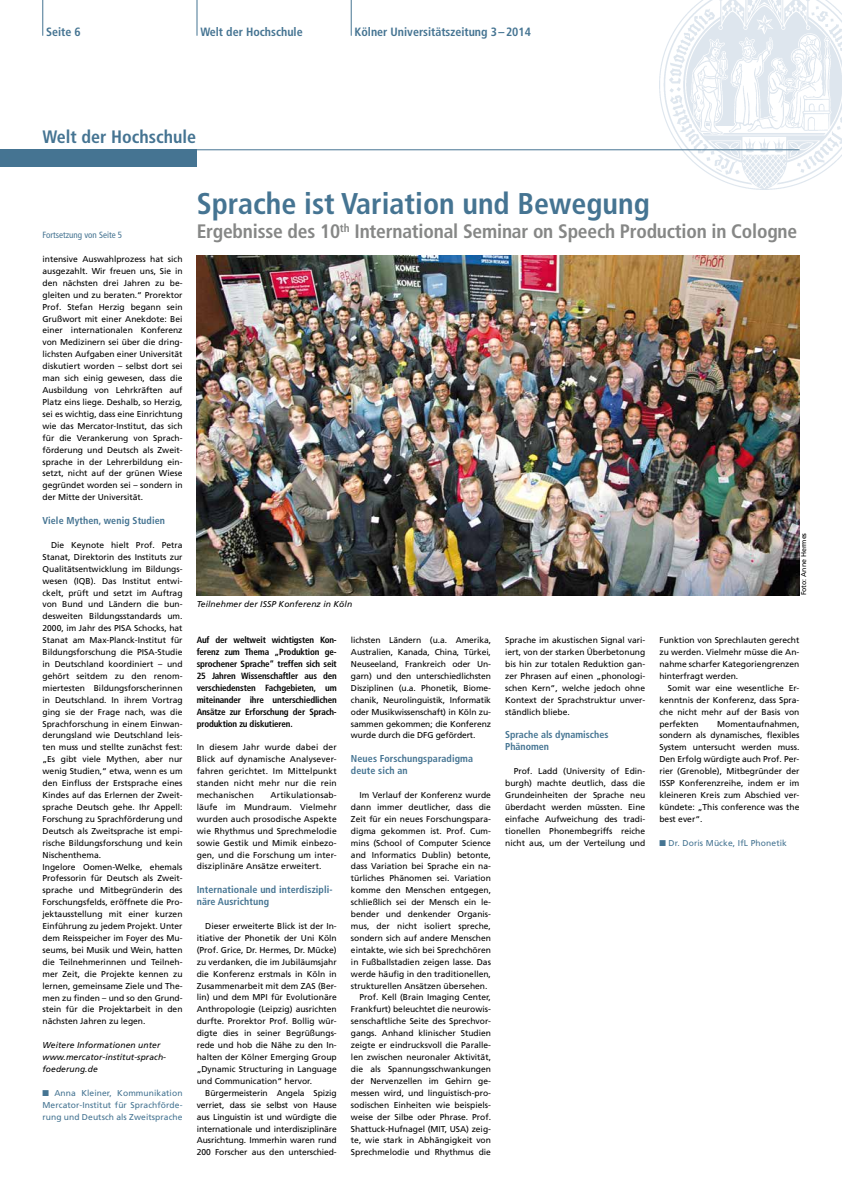
<style>
.page{position:relative;width:842px;height:1191px;background:#fff}
.page>*{position:absolute;margin:0;border:0;box-sizing:border-box;transform-origin:0 0}
.t1{font:700 condensed 30px "Frutiger";color:#457492}
.t2{font:700 condensed 19.5px "Frutiger";letter-spacing:-.01em;color:#868786}
.t3{font:700 condensed 18px "Frutiger";color:#457492}
.t4{font:700 condensed 12px "Frutiger";color:#457492}
.t5{font:700 condensed 10px/11.9px "Frutiger";letter-spacing:.01em;color:#457492}
.t6{font:700 condensed 9px/11.9px "Frutiger";letter-spacing:-.015em;color:#000;text-align:justify}
.t7{font:condensed 9px "Frutiger";color:#457492}
.t8{font:8.5px/11.9px "Frutiger";color:#000;text-align:justify}
.t9{font:8.5px/11.9px "Frutiger";letter-spacing:.01em;color:#457492;text-align:justify}
.t10{font:italic 8.5px/11.9px "Frutiger";letter-spacing:.01em;color:#000}
.t11{font:7px "Frutiger";color:#000}
</style>
<div class="page">
<img style="left:659px;top:0;width:183px;height:189px">
<hr style="left:43px;top:0;width:1px;height:36px;background:#457492">
<hr style="left:197px;top:0;width:1px;height:36px;background:#457492">
<hr style="left:351px;top:0;width:1px;height:36px;background:#457492">
<div style="left:0;top:149px;width:197px;height:18px;background:#457492"></div>
<hr style="left:0;top:149px;width:799px;height:1px;background:#457492">
<img style="left:197px;top:255px;width:602px;height:340px">
<h3 class="t4" style="left:46px;top:24px;width:36px">Seite 6</h3>
<h3 class="t4" style="left:200px;top:24px;width:104px">Welt der Hochschule</h3>
<h3 class="t4" style="left:355px;top:24px;width:178px">Kölner Universitätszeitung 3–2014</h3>
<h3 class="t3" style="left:43px;top:126px;width:155px">Welt der Hochschule</h3>
<p class="t7" style="left:43px;top:230px;width:81px">Fortsetzung von Seite 5</p>
<p class="t8" style="left:43px;top:253px;width:142px">intensive Auswahlprozess hat sich ausgezahlt. Wir freuen uns, Sie in den nächsten drei Jahren zu be&shy;gleiten und zu beraten.“ Prorektor Prof. Stefan Herzig begann sein Grußwort mit einer Anekdote: Bei einer internationalen Konferenz von Medizinern sei über die dring&shy;lichsten Aufgaben einer Universität diskutiert worden – selbst dort sei man sich einig gewesen, dass die Ausbildung von Lehrkräften auf Platz eins liege. Deshalb, so Herzig, sei es wichtig, dass eine Einrichtung wie das Mercator-Institut, das sich für die Verankerung von Sprach&shy;förderung und Deutsch als Zweit&shy;sprache in der Lehrerbildung ein&shy;setzt, nicht auf der grünen Wiese gegründet worden sei – sondern in der Mitte der Universität.</p>
<p class="t5" style="left:43px;top:514px;width:124px">Viele Mythen, wenig Studien</p>
<p class="t8" style="left:43px;top:539px;width:142px;text-align:left;text-indent:8px">Die Keynote hielt Prof. Petra Stanat, Direktorin des Instituts zur Qualitätsentwicklung im Bildungs&shy;wesen (IQB). Das Institut entwi&shy;ckelt, prüft und setzt im Auftrag von Bund und Ländern die bun&shy;desweiten Bildungsstandards um.<br>2000, im Jahr des PISA Schocks, hat Stanat am Max-Planck-Institut für Bildungsforschung die PISA-Studie in Deutschland koordiniert – und gehört seitdem zu den renom&shy;miertesten Bildungsforscherinnen in Deutschland. In ihrem Vortrag ging sie der Frage nach, was die Sprachforschung in einem Einwan&shy;derungsland wie Deutschland leis&shy;ten muss und stellte zunächst fest: „Es gibt viele Mythen, aber nur wenig Studien,“ etwa, wenn es um den Einfluss der Erstsprache eines Kindes auf das Erlernen der Zweit&shy;sprache Deutsch gehe. Ihr Appell:<br>Forschung zu Sprachförderung und Deutsch als Zweitsprache ist empi&shy;rische Bildungsforschung und kein Nischenthema.<br>Ingelore Oomen-Welke, ehemals Professorin für Deutsch als Zweit&shy;sprache und Mitbegründerin des Forschungsfelds, eröffnete die Pro&shy;jektausstellung mit einer kurzen Einführung zu jedem Projekt. Unter dem Reisspeicher im Foyer des Mu&shy;seums, bei Musik und Wein, hatten die Teilnehmerinnen und Teilneh&shy;mer Zeit, die Projekte kennen zu lernen, gemeinsame Ziele und The&shy;men zu finden – und so den Grund&shy;stein für die Projektarbeit in den nächsten Jahren zu legen.</p>
<p class="t10" style="left:43px;top:1039px;width:125px">Weitere Informationen unter www.mercator-institut-sprach&shy;foederung.de</p>
<p class="t9" style="left:43px;top:1086px;width:142px">■ Anna Kleiner, Kommunikation Mercator-Institut für Sprachförde&shy;rung und Deutsch als Zweitsprache</p>
<h1 class="t1" style="left:197px;top:186px;width:455px">Sprache ist Variation und Bewegung</h1>
<h2 class="t2" style="left:197px;top:220px;width:602px">Ergebnisse des 10<sup>th</sup> International Seminar on Speech Production in Cologne</h2>
<p class="t10" style="left:197px;top:598px;width:157px">Teilnehmer der ISSP Konferenz in Köln</p>
<p class="t6" style="left:197px;top:634px;width:142px">Auf der weltweit wichtigsten Kon&shy;ferenz zum Thema „Produktion ge&shy;sprochener Sprache“ treffen sich seit 25 Jahren Wissenschaftler aus den verschiedensten Fachgebieten, um miteinander ihre unterschiedlichen Ansätze zur Erforschung der Sprach&shy;produktion zu diskutieren.</p>
<p class="t8" style="left:197px;top:741px;width:142px">In diesem Jahr wurde dabei der Blick auf dynamische Analysever&shy;fahren gerichtet. Im Mittelpunkt standen nicht mehr nur die rein mechanischen</p>
<p class="t8" style="left:197px;top:789px;width:142px;text-indent:74px">Artikulationsab&shy;läufe im Mundraum. Vielmehr wurden auch prosodische Aspekte wie Rhythmus und Sprechmelodie sowie Gestik und Mimik einbezo&shy;gen, und die Forschung um inter&shy;disziplinäre Ansätze erweitert.</p>
<p class="t5" style="left:197px;top:884px;width:137px">Internationale und interdiszipli&shy;näre Ausrichtung</p>
<p class="t8" style="left:197px;top:920px;width:142px;text-indent:8px">Dieser erweiterte Blick ist der In&shy;itiative der Phonetik der Uni Köln (Prof. Grice, Dr. Hermes, Dr. Mücke) zu verdanken, die im Jubiläumsjahr die Konferenz erstmals in Köln in Zusammenarbeit mit dem ZAS (Ber&shy;lin) und dem MPI für Evolutionäre Anthropologie (Leipzig) ausrichten durfte. Prorektor Prof. Bollig wür&shy;digte dies in seiner Begrüßungs&shy;rede und hob die Nähe zu den In&shy;halten der Kölner Emerging Group „Dynamic Structuring in Language und Communication“ hervor.</p>
<p class="t8" style="left:197px;top:1086px;width:142px;text-indent:8px">Bürgermeisterin Angela Spizig verriet, dass sie selbst von Hause aus Linguistin ist und würdigte die internationale und interdisziplinäre Ausrichtung. Immerhin waren rund 200 Forscher aus den unterschied-</p>
<p class="t8" style="left:351px;top:634px;width:142px">lichsten Ländern (u.a. Amerika, Australien, Kanada, China, Türkei, Neuseeland, Frankreich oder Un&shy;garn) und den unterschiedlichsten Disziplinen (u.a. Phonetik, Biome&shy;chanik, Neurolinguistik, Informatik oder Musikwissenschaft) in Köln zu&shy;sammen gekommen; die Konferenz wurde durch die DFG gefördert.</p>
<p class="t5" style="left:351px;top:753px;width:124px">Neues Forschungsparadigma deute sich an</p>
<p class="t8" style="left:359px;top:789px;width:133px">Im Verlauf der Konferenz wurde</p>
<p class="t8" style="left:351px;top:801px;width:142px">dann immer deutlicher, dass die</p>
<p class="t8" style="left:351px;top:813px;width:142px">Zeit für ein neues Forschungspara-</p>
<p class="t8" style="left:351px;top:824px;width:142px">digma gekommen ist. Prof. Cum-</p>
<p class="t8" style="left:351px;top:836px;width:142px">mins (School of Computer Science</p>
<p class="t8" style="left:351px;top:848px;width:142px">and Informatics Dublin) betonte,</p>
<p class="t8" style="left:351px;top:860px;width:142px">dass Variation bei Sprache ein na-</p>
<p class="t8" style="left:351px;top:872px;width:142px">türliches Phänomen sei. Variation</p>
<p class="t8" style="left:351px;top:884px;width:142px">komme den Menschen entgegen,</p>
<p class="t8" style="left:351px;top:896px;width:142px">schließlich sei der Mensch ein le-</p>
<p class="t8" style="left:351px;top:908px;width:142px">bender und denkender Organis-</p>
<p class="t8" style="left:351px;top:920px;width:142px">mus, der nicht isoliert spreche,</p>
<p class="t8" style="left:351px;top:932px;width:142px">sondern sich auf andere Menschen</p>
<p class="t8" style="left:351px;top:943px;width:142px">eintakte, wie sich bei Sprechchören</p>
<p class="t8" style="left:351px;top:955px;width:142px">in Fußballstadien zeigen lasse. Das</p>
<p class="t8" style="left:351px;top:967px;width:142px">werde häufig in den traditionellen,</p>
<p class="t8" style="left:351px;top:979px;width:138px">strukturellen Ansätzen übersehen.</p>
<p class="t8" style="left:359px;top:991px;width:133px">Prof. Kell (Brain Imaging Center,</p>
<p class="t8" style="left:351px;top:1003px;width:142px">Frankfurt) beleuchtet die neurowis-</p>
<p class="t8" style="left:351px;top:1015px;width:142px">senschaftliche Seite des Sprechvor-</p>
<p class="t8" style="left:351px;top:1027px;width:142px">gangs. Anhand klinischer Studien</p>
<p class="t8" style="left:351px;top:1039px;width:142px">zeigte er eindrucksvoll die Paralle-</p>
<p class="t8" style="left:351px;top:1051px;width:142px">len zwischen neuronaler Aktivität,</p>
<p class="t8" style="left:351px;top:1063px;width:142px">die als Spannungsschwankungen</p>
<p class="t8" style="left:351px;top:1074px;width:142px">der Nervenzellen im Gehirn ge-</p>
<p class="t8" style="left:351px;top:1086px;width:142px">messen wird, und linguistisch-pro-</p>
<p class="t8" style="left:351px;top:1098px;width:142px">sodischen Einheiten wie beispiels-</p>
<p class="t8" style="left:351px;top:1110px;width:142px">weise der Silbe oder Phrase. Prof.</p>
<p class="t8" style="left:351px;top:1122px;width:142px">Shattuck-Hufnagel (MIT, USA) zeig-</p>
<p class="t8" style="left:351px;top:1134px;width:142px">te, wie stark in Abhängigkeit von</p>
<p class="t8" style="left:351px;top:1146px;width:142px">Sprechmelodie und Rhythmus die</p>
<p class="t8" style="left:505px;top:634px;width:142px">Sprache im akustischen Signal vari&shy;iert, von der starken Überbetonung bis hin zur totalen Reduktion gan&shy;zer Phrasen auf einen „phonologi&shy;schen Kern“, welche jedoch ohne Kontext der Sprachstruktur unver&shy;ständlich bliebe.</p>
<p class="t5" style="left:505px;top:729px;width:105px">Sprache als dynamisches<br>Phänomen</p>
<p class="t8" style="left:505px;top:765px;width:142px;text-indent:8px">Prof. Ladd (University of Edin&shy;burgh) machte deutlich, dass die Grundeinheiten der Sprache neu überdacht werden müssten. Eine einfache Aufweichung des tradi&shy;tionellen Phonembegriffs reiche nicht aus, um der Verteilung und</p>
<p class="t11" style="left:800px;top:595px;width:64px;rotate:-90deg">Foto: Anne Hermes</p>
<p class="t8" style="left:659px;top:634px;width:142px">Funktion von Sprechlauten gerecht zu werden. Vielmehr müsse die An&shy;nahme scharfer Kategoriengrenzen hinterfragt werden.</p>
<p class="t8" style="left:659px;top:682px;width:142px;text-indent:8px">Somit war eine wesentliche Er&shy;kenntnis der Konferenz, dass Spra&shy;che nicht mehr auf der Basis von perfekten</p>
<p class="t8" style="left:659px;top:717px;width:142px;text-indent:58px">Momentaufnahmen, sondern als dynamisches, flexibles System untersucht werden muss.<br>Den Erfolg würdigte auch Prof. Per&shy;rier (Grenoble), Mitbegründer der ISSP Konferenzreihe, indem er im kleineren Kreis zum Abschied ver&shy;kündete: „This conference was the best ever“.</p>
<p class="t9" style="left:659px;top:836px;width:129px">■ Dr. Doris Mücke, IfL Phonetik</p>
</div>
